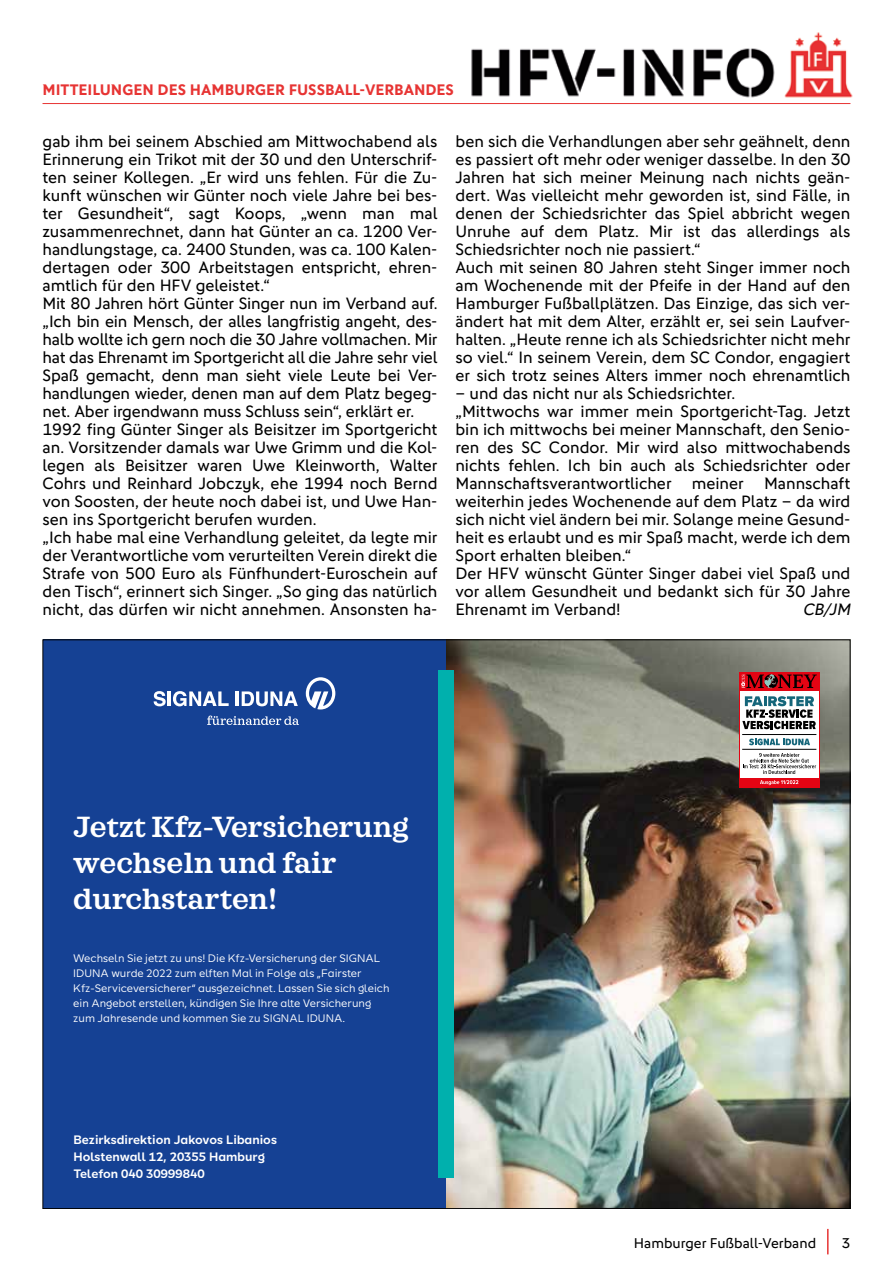
<style>
.page{position:relative;width:893px;height:1263px;background:#fff}
.page>*{position:absolute;margin:0;border:0;box-sizing:border-box;transform-origin:0 0}
.t1{font:600 29.85px/35.8px "SI Serif";color:#fff}
.t2{font:16.5px/18px "DFB Sans";letter-spacing:-.005em;color:#000}
.t3{font:italic 16.5px "DFB Sans";color:#000}
.t4{font:700 15.3px "DFB Sans";color:#e73433}
.t5{font:14.25px "DFB Sans";color:#000}
.t6{font:600 12.15px/17.1px "SI Sans";color:#fff}
.t7{font:10.8px/15.1px "SI Sans";color:#fff}
</style>
<div class="page">
<hr style="left:827px;top:1229px;width:2px;height:25px;background:#e73433">
<hr style="left:43px;top:103px;width:807px;height:1px;background:#e73433">
<img style="left:471px;top:32px;width:382px;height:66px">
<div style="left:43px;top:639px;width:403px;height:570px;background:#154194"></div>
<img style="left:446px;top:641px;width:402px;height:566px">
<div style="left:439px;top:670px;width:15px;height:379px;background:#00b0ad"></div>
<div style="left:439px;top:799px;width:15px;height:379px;background:#00b0ad"></div>
<svg style="left:739px;top:672px;width:81px;height:115px"></svg>
<div style="left:740px;top:691px;width:78px;height:86px;background:#fff"></div>
<svg style="left:742px;top:674px;width:75px;height:15px"></svg>
<hr style="left:742px;top:749px;width:74px;height:1px;background:#000">
<hr style="left:742px;top:734px;width:74px;height:1px;background:#000">
<svg style="left:743px;top:753px;width:73px;height:21px"></svg>
<svg style="left:742px;top:696px;width:74px;height:33px"></svg>
<svg style="left:760px;top:780px;width:38px;height:5px"></svg>
<svg style="left:749px;top:738px;width:61px;height:7px"></svg>
<svg style="left:154px;top:691px;width:12px;height:15px"></svg>
<hr style="left:168px;top:691px;width:3px;height:15px;background:#fff">
<svg style="left:173px;top:691px;width:56px;height:15px"></svg>
<hr style="left:236px;top:691px;width:3px;height:15px;background:#fff">
<svg style="left:242px;top:691px;width:56px;height:15px"></svg>
<svg style="left:306px;top:677px;width:29px;height:32px"></svg>
<svg style="left:207px;top:715px;width:92px;height:10px"></svg>
<p class="t4" style="left:43px;top:80px;width:413px">MITTEILUNGEN DES HAMBURGER FUSSBALL-VERBANDES</p>
<p class="t2" style="left:43px;top:132px;width:396px">gab ihm bei seinem Abschied am Mittwochabend als Erinnerung ein Trikot mit der 30 und den Unterschrif&shy;ten seiner Kollegen. „Er wird uns fehlen. Für die Zu&shy;kunft wünschen wir Günter noch viele Jahre bei bes&shy;ter Gesundheit“, sagt Koops, „wenn man mal zusammenrechnet, dann hat Günter an ca. 1200 Ver&shy;handlungstage, ca. 2400 Stunden, was ca. 100 Kalen&shy;dertagen oder 300 Arbeitstagen entspricht, ehren&shy;amtlich für den HFV geleistet.“<br>Mit 80 Jahren hört Günter Singer nun im Verband auf. „Ich bin ein Mensch, der alles langfristig angeht, des&shy;halb wollte ich gern noch die 30 Jahre vollmachen. Mir hat das Ehrenamt im Sportgericht all die Jahre sehr viel Spaß gemacht, denn man sieht viele Leute bei Ver&shy;handlungen wieder, denen man auf dem Platz begeg&shy;net. Aber irgendwann muss Schluss sein“, erklärt er.<br>1992 fing Günter Singer als Beisitzer im Sportgericht an. Vorsitzender damals war Uwe Grimm und die Kol&shy;legen als Beisitzer waren Uwe Kleinworth, Walter Cohrs und Reinhard Jobczyk, ehe 1994 noch Bernd von Soosten, der heute noch dabei ist, und Uwe Han&shy;sen ins Sportgericht berufen wurden.<br>„Ich habe mal eine Verhandlung geleitet, da legte mir der Verantwortliche vom verurteilten Verein direkt die Strafe von 500 Euro als Fünfhundert-Euroschein auf den Tisch“, erinnert sich Singer. „So ging das natürlich nicht, das dürfen wir nicht annehmen. Ansonsten ha-</p>
<p class="t2" style="left:455px;top:132px;width:396px">ben sich die Verhandlungen aber sehr geähnelt, denn es passiert oft mehr oder weniger dasselbe. In den 30<br>Jahren hat sich meiner Meinung nach nichts geän&shy;dert. Was vielleicht mehr geworden ist, sind Fälle, in denen der Schiedsrichter das Spiel abbricht wegen Unruhe auf dem Platz. Mir ist das allerdings als Schiedsrichter noch nie passiert.“<br>Auch mit seinen 80 Jahren steht Singer immer noch am Wochenende mit der Pfeife in der Hand auf den Hamburger Fußballplätzen. Das Einzige, das sich ver&shy;ändert hat mit dem Alter, erzählt er, sei sein Laufver&shy;halten. „Heute renne ich als Schiedsrichter nicht mehr so viel.“ In seinem Verein, dem SC Condor, engagiert er sich trotz seines Alters immer noch ehrenamtlich</p>
<p class="t2" style="left:455px;top:384px;width:396px">– und das nicht nur als Schiedsrichter.<br>„Mittwochs war immer mein Sportgericht-Tag. Jetzt bin ich mittwochs bei meiner Mannschaft, den Senio&shy;ren des SC Condor. Mir wird also mittwochabends nichts fehlen. Ich bin auch als Schiedsrichter oder Mannschaftsverantwortlicher meiner Mannschaft weiterhin jedes Wochenende auf dem Platz – da wird sich nicht viel ändern bei mir. Solange meine Gesund&shy;heit es erlaubt und es mir Spaß macht, werde ich dem Sport erhalten bleiben.“<br>Der HFV wünscht Günter Singer dabei viel Spaß und vor allem Gesundheit und bedankt sich für 30 Jahre Ehrenamt im Verband!</p>
<p class="t3" style="left:803px;top:600px;width:52px">CB/JM</p>
<h1 class="t1" style="left:73px;top:809px;width:337px">Jetzt Kfz-Versicherung wechseln und fair durchstarten!</h1>
<p class="t7" style="left:73px;top:949px;width:318px">Wechseln Sie jetzt zu uns! Die Kfz-Versicherung der SIGNAL IDUNA wurde 2022 zum elften Mal in Folge als „Fairster Kfz-Serviceversicherer“ ausgezeichnet. Lassen Sie sich gleich ein Angebot erstellen, kündigen Sie Ihre alte Versicherung zum Jahresende und kommen Sie zu SIGNAL IDUNA.</p>
<p class="t6" style="left:73px;top:1130px;width:205px">Bezirksdirektion Jakovos Libanios<br>Holstenwall 12, 20355 Hamburg<br>Telefon 040 30999840</p>
<p class="t5" style="left:634px;top:1235px;width:184px">Hamburger Fußball-Verband</p>
<p class="t5" style="left:842px;top:1235px;width:10px">3</p>
</div>
